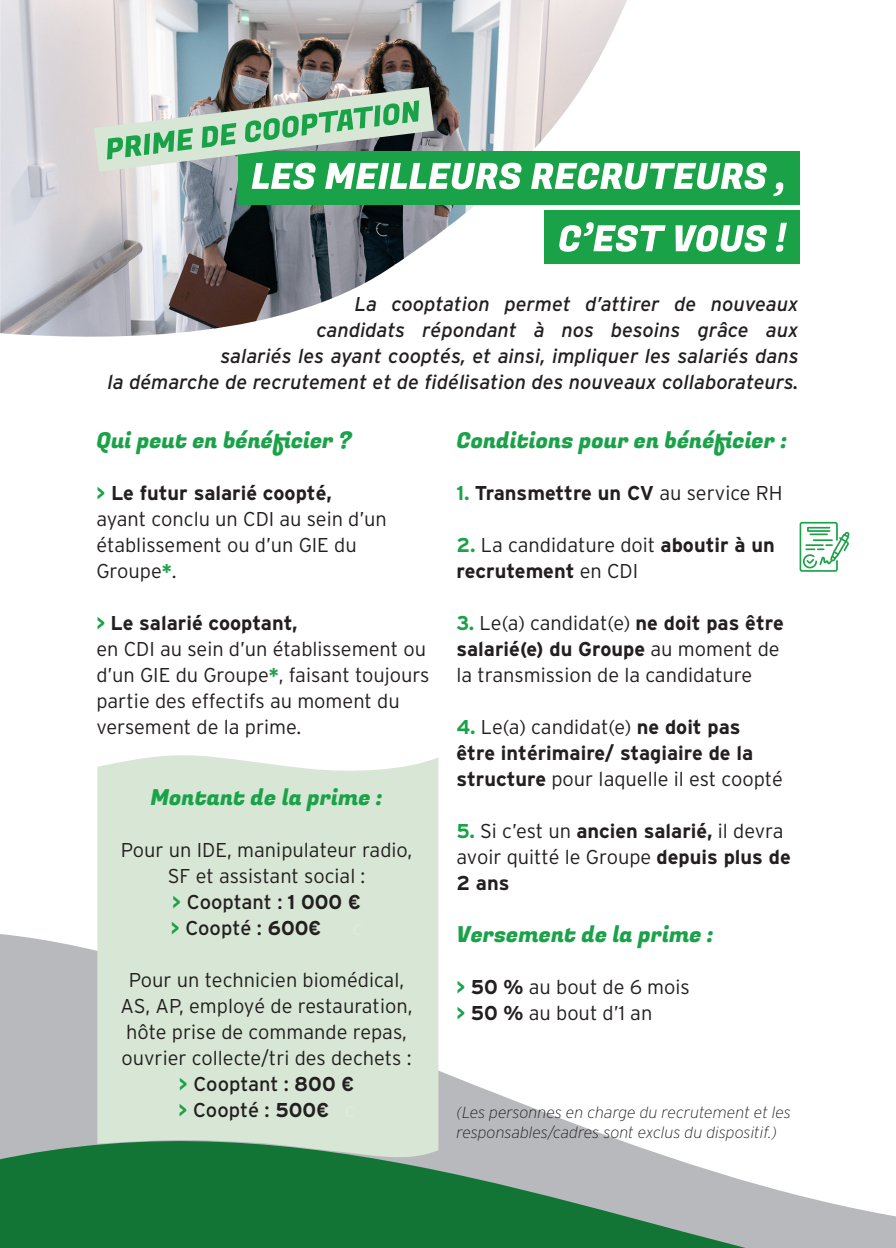
<style>
.page{position:relative;width:896px;height:1248px;background:#fff}
.page>*{position:absolute;margin:0;border:0;box-sizing:border-box;transform-origin:0 0}
.t1{font:22px "Fugaz One";color:#1aa249}
.t2{font:300 20px/26px "Interstate";color:#231f20}
.t3{font:italic 20px/26px "Interstate";color:#231f20;text-align:right}
.t4{font:700 20px/26px "Interstate";color:#231f20}
.t5{font:20px "Interstate";color:#231f20}
.t6{font:italic 200 16px/20px "Interstate";color:#231f20}
.s1{font-weight:700;color:#1aa249}
.s2{font-weight:700}
.s3{color:#1aa249}
.s4{font-weight:300;color:#e1ebda}
.s5{font-weight:300}
</style>
<div class="page">
<img style="left:0;top:0;width:627px;height:337px">
<div style="left:238px;top:151px;width:561px;height:53px;background:#1aa249"></div>
<div style="left:544px;top:211px;width:255px;height:53px;background:#1aa249"></div>
<svg style="left:559px;top:222px;width:228px;height:30px"></svg>
<svg style="left:94px;top:87px;width:689px;height:109px"></svg>
<svg style="left:799px;top:522px;width:50px;height:49px"></svg>
<svg style="left:0;top:757px;width:896px;height:490px"></svg>
<div style="left:97px;top:755px;width:341px;height:407px;background:#d8e7d5"></div>
<p class="t3" style="left:107px;top:291px;width:693px">La cooptation permet d’attirer de nouveaux<br>candidats répondant à nos besoins grâce aux<br>salariés les ayant cooptés, et ainsi, impliquer les salariés dans<br>la démarche de recrutement et de fidélisation des nouveaux collaborateurs.</p>
<p class="t1" style="left:96px;top:424px;width:257px">Qui peut en bénéficier ?</p>
<p class="t2" style="left:96px;top:479px;width:292px"><span class="s1">&gt;</span> <span class="s2">Le futur salarié coopté,<br></span>ayant conclu un CDI au sein d’un établissement ou d’un GIE du<br>Groupe<span class="s1">*</span>.</p>
<p class="t4" style="left:96px;top:609px;width:203px"><span class="s3">&gt;</span> Le salarié cooptant,</p>
<p class="t2" style="left:96px;top:635px;width:335px">en CDI au sein d’un établissement ou d’un GIE du Groupe<span class="s1">*</span>, faisant toujours partie des effectifs au moment du versement de la prime.</p>
<p class="t1" style="left:150px;top:781px;width:234px">Montant de la prime :</p>
<p class="t2" style="left:121px;top:836px;width:293px;text-align:center">Pour un IDE, manipulateur radio,<br>SF et assistant social :</p>
<p class="t5" style="left:172px;top:890px;width:190px"><span class="s1">&gt;</span> Cooptant : <span class="s2">1 000 €</span></p>
<p class="t5" style="left:171px;top:916px;width:152px"><span class="s1">&gt;</span> Coopté : <span class="s2">600€</span></p>
<p class="t2" style="left:121px;top:966px;width:293px;text-align:center">Pour un technicien biomédical,<br>AS, AP, employé de restauration, hôte prise de commande repas, ouvrier collecte/tri des dechets :</p>
<p class="t5" style="left:179px;top:1072px;width:177px"><span class="s1">&gt;</span> Cooptant : <span class="s2">800 €</span></p>
<p class="t5" style="left:178px;top:1098px;width:178px"><span class="s1">&gt;</span> Coopté : <span class="s2">500€</span> <span class="s4">c</span></p>
<p class="t1" style="left:456px;top:424px;width:332px">Conditions pour en bénéficier :</p>
<p class="t4" style="left:456px;top:479px;width:328px"><span class="s3">1.</span> Transmettre un CV <span class="s5">au service RH</span></p>
<p class="t2" style="left:456px;top:531px;width:320px"><span class="s1">2.</span> La candidature doit <span class="s2">aboutir à un recrutement</span> en CDI</p>
<p class="t2" style="left:456px;top:609px;width:329px"><span class="s1">3.</span> Le(a) candidat(e) <span class="s2">ne doit pas être salarié(e) du Groupe</span> au moment de la transmission de la candidature</p>
<p class="t4" style="left:456px;top:713px;width:328px"><span class="s3">4.</span> <span class="s5">Le(a) candidat(e)</span> ne doit pas être intérimaire/ stagiaire de la structure <span class="s5">pour laquelle il est coopté</span></p>
<p class="t2" style="left:456px;top:817px;width:336px"><span class="s1">5.</span> Si c’est un <span class="s2">ancien salarié,</span> il devra avoir quitté le Groupe <span class="s2">depuis plus de<br>2 ans</span></p>
<p class="t1" style="left:456px;top:918px;width:259px">Versement de la prime :</p>
<p class="t2" style="left:456px;top:973px;width:235px"><span class="s1">&gt;</span> <span class="s2">50 %</span> au bout de 6 mois</p>
<p class="t2" style="left:456px;top:999px;width:197px"><span class="s1">&gt;</span> <span class="s2">50 %</span> au bout d’1 an</p>
<p class="t6" style="left:456px;top:1102px;width:336px">(Les personnes en charge du recrutement et les responsables/cadres sont exclus du dispositif.)</p>
</div>
